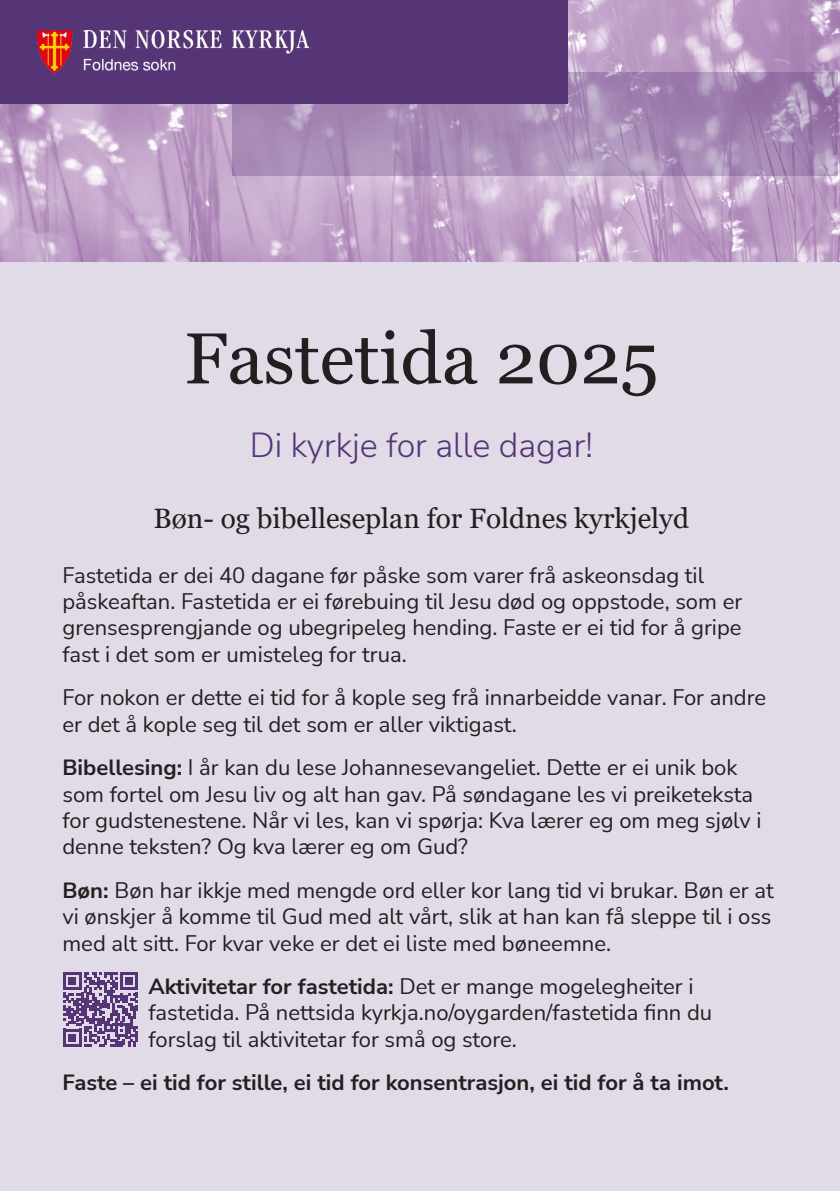
<style>
.page{position:relative;width:840px;height:1191px;background:#fff}
.page>*{position:absolute;margin:0;border:0;box-sizing:border-box;transform-origin:0 0}
.t1{font:72px "Georgia";color:#231f20}
.underheader{font:300 34px "Nunito Sans";color:#563577}
.Dato{font:28px "Georgia";color:#231f20}
.t2{font:22px/26.4px "Nunito Sans";color:#231f20}
.t3{font:700 22px "Nunito Sans";color:#231f20}
.s1{font-weight:700}
</style>
<div class="page">
<div style="left:0;top:0;width:839px;height:1191px;background:#e0dbe7"></div>
<img style="left:0;top:0;width:839px;height:262px">
<div style="left:0;top:0;width:567px;height:104px;background:#563577"></div>
<svg style="left:232px;top:72px;width:605px;height:104px"></svg>
<img style="left:38px;top:30px;width:271px;height:44px">
<svg style="left:63px;top:972px;width:75px;height:74px"></svg>
<p class="t1" style="left:184px;top:315px;width:475px">Fastetida 2025</p>
<p class="underheader" style="left:250px;top:422px;width:344px">Di kyrkje for alle dagar!</p>
<p class="Dato" style="left:153px;top:501px;width:537px">Bøn- og bibelleseplan for Foldnes kyrkjelyd</p>
<p class="t2" style="left:62px;top:561px;width:681px">Fastetida er dei 40 dagane før påske som varer frå askeonsdag til påskeaftan. Fastetida er ei førebuing til Jesu død og oppstode, som er grensesprengjande og ubegripeleg hending. Faste er ei tid for å gripe fast i det som er umisteleg for trua.</p>
<p class="t2" style="left:62px;top:683px;width:705px">For nokon er dette ei tid for å kople seg frå innarbeidde vanar. For andre er det å kople seg til det som er aller viktigast.</p>
<p class="t2" style="left:62px;top:753px;width:700px"><span class="s1">Bibellesing:</span> I år kan du lese Johannesevangeliet. Dette er ei unik bok som fortel om Jesu liv og alt han gav. På søndagane les vi preiketeksta for gudstenestene. Når vi les, kan vi spørja: Kva lærer eg om meg sjølv i denne teksten? Og kva lærer eg om Gud?</p>
<p class="t2" style="left:62px;top:876px;width:712px;text-align:justify"><span class="s1">Bøn:</span> Bøn har ikkje med mengde ord eller kor lang tid vi brukar. Bøn er at vi ønskjer å komme til Gud med alt vårt, slik at han kan få sleppe til i oss med alt sitt. For kvar veke er det ei liste med bøneemne.</p>
<p class="t2" style="left:148px;top:972px;width:565px"><span class="s1">Aktivitetar for fastetida:</span> Det er mange mogelegheiter i fastetida. På nettsida kyrkja.no/oygarden/fastetida finn du forslag til aktivitetar for små og store.</p>
<p class="t3" style="left:62px;top:1067px;width:667px">Faste – ei tid for stille, ei tid for konsentrasjon, ei tid for å ta imot.</p>
</div>
